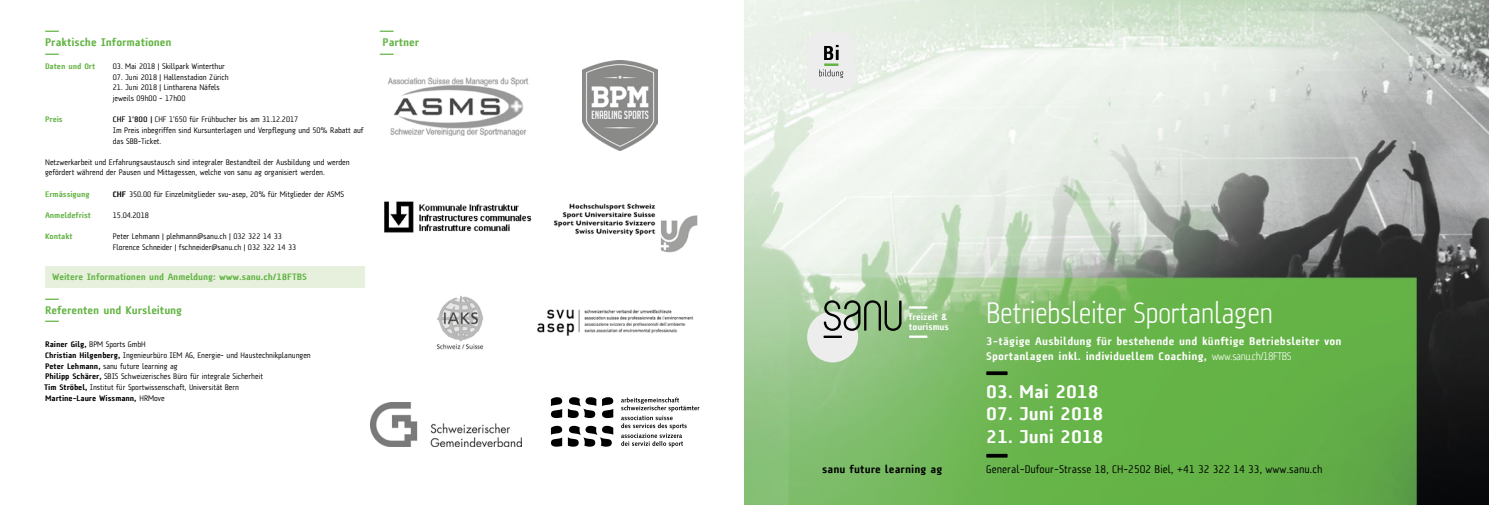
<style>
.page{position:relative;width:1489px;height:505px;background:#fff}
.page>*{position:absolute;margin:0;border:0;box-sizing:border-box;transform-origin:0 0}
.t1{font:300 30px "A Asanu";letter-spacing:-.025em;color:#fff}
.t2{font:900 18.75px "A Asanu";letter-spacing:-.01em;color:#fff}
.t3{font:300 15px "A Asanu";color:#64b445}
.t4{font:900 11.25px/15px "A Asanu";letter-spacing:.01em;color:#fff}
.t5{font:11.25px "A Asanu";color:#000}
.t6{font:900 11.25px "A Asanu";letter-spacing:-.01em;color:#64b445}
.t7{font:900 11.25px "A Asanu";color:#000}
.t8{font:900 9.38px "A Asanu";letter-spacing:-.01em;color:#64b445}
.t9{font:900 9.38px/10px "A Asanu";letter-spacing:-.015em;color:#fff}
.t10{font:8.12px/10.6px "A Asanu";letter-spacing:-.01em;color:#000}
.t11{font:900 8.12px "A Asanu";letter-spacing:-.01em;color:#64b445}
.s1{font-weight:700}
.s2{font-weight:900}
.s3{font-weight:300}
</style>
<div class="page">
<img style="left:744px;top:0;width:744px;height:505px">
<div style="left:807px;top:311px;width:51px;height:51px;background:#ededed;border-radius:50%"></div>
<svg style="left:823px;top:300px;width:78px;height:38px"></svg>
<hr style="left:909px;top:335px;width:18px;height:3px;background:#fff">
<hr style="left:909px;top:306px;width:18px;height:3px;background:#fff">
<svg style="left:986px;top:371px;width:21px;height:4px"></svg>
<svg style="left:986px;top:454px;width:21px;height:4px"></svg>
<img style="left:387px;top:77px;width:142px;height:58px">
<img style="left:385px;top:201px;width:147px;height:32px">
<img style="left:370px;top:402px;width:151px;height:44px">
<img style="left:537px;top:309px;width:157px;height:27px">
<svg style="left:621px;top:397px;width:78px;height:50px"></svg>
<svg style="left:568px;top:426px;width:45px;height:21px"></svg>
<svg style="left:551px;top:426px;width:11px;height:21px"></svg>
<svg style="left:568px;top:397px;width:28px;height:21px"></svg>
<svg style="left:551px;top:397px;width:11px;height:21px"></svg>
<svg style="left:602px;top:397px;width:11px;height:21px"></svg>
<img style="left:553px;top:203px;width:145px;height:50px">
<img style="left:583px;top:60px;width:74px;height:91px">
<div style="left:45px;top:266px;width:319px;height:22px;background:#e6f0dd"></div>
<img style="left:436px;top:295px;width:48px;height:55px">
<svg style="left:807px;top:32px;width:48px;height:61px;background:#dddedc"></svg>
<h3 class="t3" style="left:45px;top:23px;width:16px">—</h3>
<h3 class="t6" style="left:45px;top:36px;width:128px">Praktische Informationen</h3>
<h3 class="t3" style="left:45px;top:45px;width:16px">—</h3>
<p class="t11" style="left:45px;top:62px;width:52px">Daten und Ort</p>
<p class="t10" style="left:113px;top:61px;width:114px">03. Mai 2018 | Skillpark Winterthur</p>
<p class="t10" style="left:113px;top:72px;width:118px">07. Juni 2018 | Hallenstadion Zürich</p>
<p class="t10" style="left:113px;top:82px;width:109px">21. Juni 2018 | Lintharena Näfels jeweils 09h00 - 17h00</p>
<p class="t11" style="left:45px;top:115px;width:19px">Preis</p>
<p class="t10" style="left:113px;top:114px;width:252px"><span class="s1">CHF 1’800 |</span> CHF 1’650 für Frühbucher bis am 31.12.2017<br>Im Preis inbegriffen sind Kursunterlagen und Verpflegung und 50% Rabatt auf das SBB-Ticket.</p>
<p class="t10" style="left:45px;top:157px;width:306px">Netzwerkarbeit und Erfahrungsaustausch sind integraler Bestandteil der Ausbildung und werden gefördert während der Pausen und Mittagessen, welche von sanu ag organisiert werden.</p>
<p class="t11" style="left:45px;top:189px;width:46px">Ermässigung</p>
<p class="t10" style="left:113px;top:189px;width:233px"><span class="s2">CHF</span> 350.00 für Einzelmitglieder svu-asep, 20% für Mitglieder der ASMS</p>
<p class="t11" style="left:45px;top:211px;width:48px">Anmeldefrist</p>
<p class="t10" style="left:113px;top:210px;width:38px">15.04.2018</p>
<p class="t11" style="left:45px;top:232px;width:29px">Kontakt</p>
<p class="t10" style="left:113px;top:231px;width:185px">Peter Lehmann | plehmann@sanu.ch | 032 322 14 33<br>Florence Schneider | fschneider@sanu.ch | 032 322 14 33</p>
<p class="t8" style="left:52px;top:271px;width:256px">Weitere Informationen und Anmeldung: www.sanu.ch/18FTBS</p>
<h3 class="t3" style="left:45px;top:290px;width:16px">—</h3>
<h3 class="t6" style="left:45px;top:303px;width:139px">Referenten und Kursleitung</h3>
<h3 class="t3" style="left:45px;top:313px;width:16px">—</h3>
<p class="t10" style="left:44px;top:339px;width:268px"><span class="s2">Rainer Gilg,</span> BPM Sports GmbH<br><span class="s2">Christian Hilgenberg,</span> Ingenieurbüro IEM AG, Energie- und Haustechnikplanungen <span class="s2">Peter Lehmann,</span> sanu future learning ag<br><span class="s2">Philipp Schärer,</span> SBIS Schweizerisches Büro für integrale Sicherheit<br><span class="s2">Tim Ströbel,</span> Institut für Sportwissenschaft, Universität Bern<br><span class="s2">Martine-Laure Wissmann,</span> HRMove</p>
<h3 class="t3" style="left:379px;top:23px;width:16px">—</h3>
<h3 class="t6" style="left:382px;top:36px;width:38px">Partner</h3>
<h3 class="t3" style="left:379px;top:45px;width:16px">—</h3>
<p class="t9" style="left:909px;top:311px;width:42px">freizeit &amp; tourismus</p>
<h1 class="t1" style="left:986px;top:296px;width:289px">Betriebsleiter Sportanlagen</h1>
<h3 class="t4" style="left:986px;top:334px;width:357px">3-tägige Ausbildung für bestehende und künftige Betriebsleiter von<br>Sportanlagen inkl. individuellem Coaching, <span class="s3">www.sanu.ch/18FTBS</span></h3>
<h2 class="t2" style="left:986px;top:381px;width:114px">03. Mai 2018</h2>
<h2 class="t2" style="left:986px;top:403px;width:119px">07. Juni 2018</h2>
<h2 class="t2" style="left:986px;top:426px;width:119px">21. Juni 2018</h2>
<h3 class="t7" style="left:822px;top:463px;width:122px">sanu future learning ag</h3>
<h3 class="t5" style="left:986px;top:463px;width:338px">General-Dufour-Strasse 18, CH-2502 Biel, +41 32 322 14 33, www.sanu.ch</h3>
</div>
